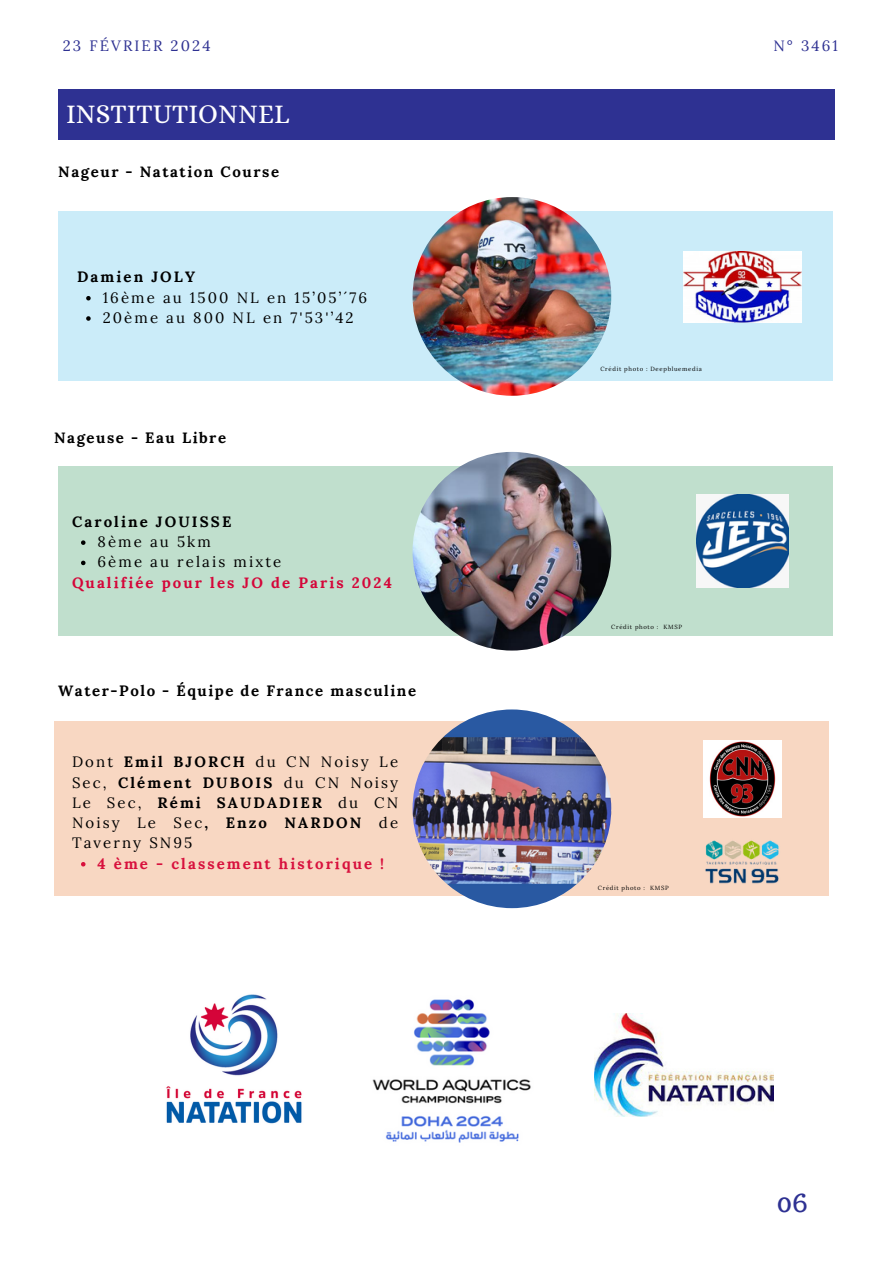
<style>
.page{position:relative;width:893px;height:1264px;background:#fff}
.page>*{position:absolute;margin:0;border:0;box-sizing:border-box;transform-origin:0 0}
.t1{font:27px "Alice";color:#fff}
.t2{font:27px "Trocchi";color:#2e3192}
.t3{font:15px/20.2px "Lora";letter-spacing:.14em;color:#000}
.t4{font:700 15px "Lora";letter-spacing:.105em;color:#000}
.t5{font:700 15px "Lora";letter-spacing:.14em;color:#d50539}
.t6{font:700 15px "Lora";letter-spacing:.14em;color:#d8113d}
.t7{font:700 15px "Lora";letter-spacing:.14em;color:#000}
.t8{font:15px "Lora";letter-spacing:.14em;color:#2e3192}
.t9{font:6px "Lora";letter-spacing:.105em;color:#000}
.s1{font-weight:700}
</style>
<div class="page">
<div style="left:58px;top:89px;width:777px;height:51px;background:#2e3192"></div>
<div style="left:58px;top:212px;width:774px;height:169px;background:#cbecf9"></div>
<img style="left:412px;top:197px;width:199px;height:199px;border-radius:50%">
<img style="left:683px;top:252px;width:118px;height:71px">
<div style="left:58px;top:466px;width:774px;height:170px;background:#c0dfcd"></div>
<img style="left:412px;top:452px;width:199px;height:198px;border-radius:50%">
<img style="left:696px;top:495px;width:92px;height:92px">
<img style="left:372px;top:999px;width:159px;height:144px">
<div style="left:54px;top:721px;width:774px;height:174px;background:#f8d7c2"></div>
<img style="left:412px;top:709px;width:199px;height:199px;border-radius:50%">
<img style="left:703px;top:740px;width:78px;height:78px">
<img style="left:705px;top:840px;width:74px;height:44px">
<img style="left:166px;top:994px;width:136px;height:130px">
<img style="left:594px;top:1013px;width:179px;height:103px">
<svg style="left:86px;top:296px;width:5px;height:4px"></svg>
<svg style="left:86px;top:316px;width:5px;height:5px"></svg>
<svg style="left:81px;top:540px;width:4px;height:5px"></svg>
<svg style="left:81px;top:560px;width:4px;height:5px"></svg>
<svg style="left:81px;top:862px;width:4px;height:4px"></svg>
<p class="t8" style="left:63px;top:36px;width:149px">23 FÉVRIER 2024</p>
<p class="t8" style="left:773px;top:36px;width:66px">N° 3461</p>
<h1 class="t1" style="left:66px;top:98px;width:225px">INSTITUTIONNEL</h1>
<p class="t4" style="left:58px;top:162px;width:222px">Nageur - Natation Course</p>
<p class="t7" style="left:77px;top:267px;width:119px">Damien JOLY</p>
<p class="t3" style="left:103px;top:287px;width:266px">16ème au 1500 NL en 15’05’´76<br>20ème au 800 NL en 7'53'’42</p>
<p class="t4" style="left:54px;top:428px;width:174px">Nageuse - Eau Libre</p>
<p class="t7" style="left:72px;top:512px;width:161px">Caroline JOUISSE</p>
<p class="t3" style="left:97px;top:531px;width:185px">8ème au 5km<br>6ème au relais mixte</p>
<p class="t5" style="left:72px;top:572px;width:321px">Qualifiée pour les JO de Paris 2024</p>
<p class="t4" style="left:58px;top:680px;width:359px">Water-Polo - Équipe de France masculine</p>
<p class="t3" style="left:72px;top:751px;width:327px;text-align:justify">Dont <span class="s1">Emil BJORCH</span> du CN Noisy Le Sec, <span class="s1">Clément DUBOIS</span> du CN Noisy Le Sec, <span class="s1">Rémi SAUDADIER</span> du CN Noisy Le Sec<span class="s1">, Enzo NARDON</span> de Taverny SN95</p>
<p class="t6" style="left:97px;top:853px;width:288px">4 ème - classement historique !</p>
<p class="t9" style="left:600px;top:365px;width:103px">Crédit photo : Deepbluemedia</p>
<p class="t9" style="left:611px;top:622px;width:72px">Crédit photo : KMSP</p>
<p class="t9" style="left:598px;top:884px;width:72px">Crédit photo : KMSP</p>
<h1 class="t2" style="left:777px;top:1184px;width:32px">06</h1>
</div>
